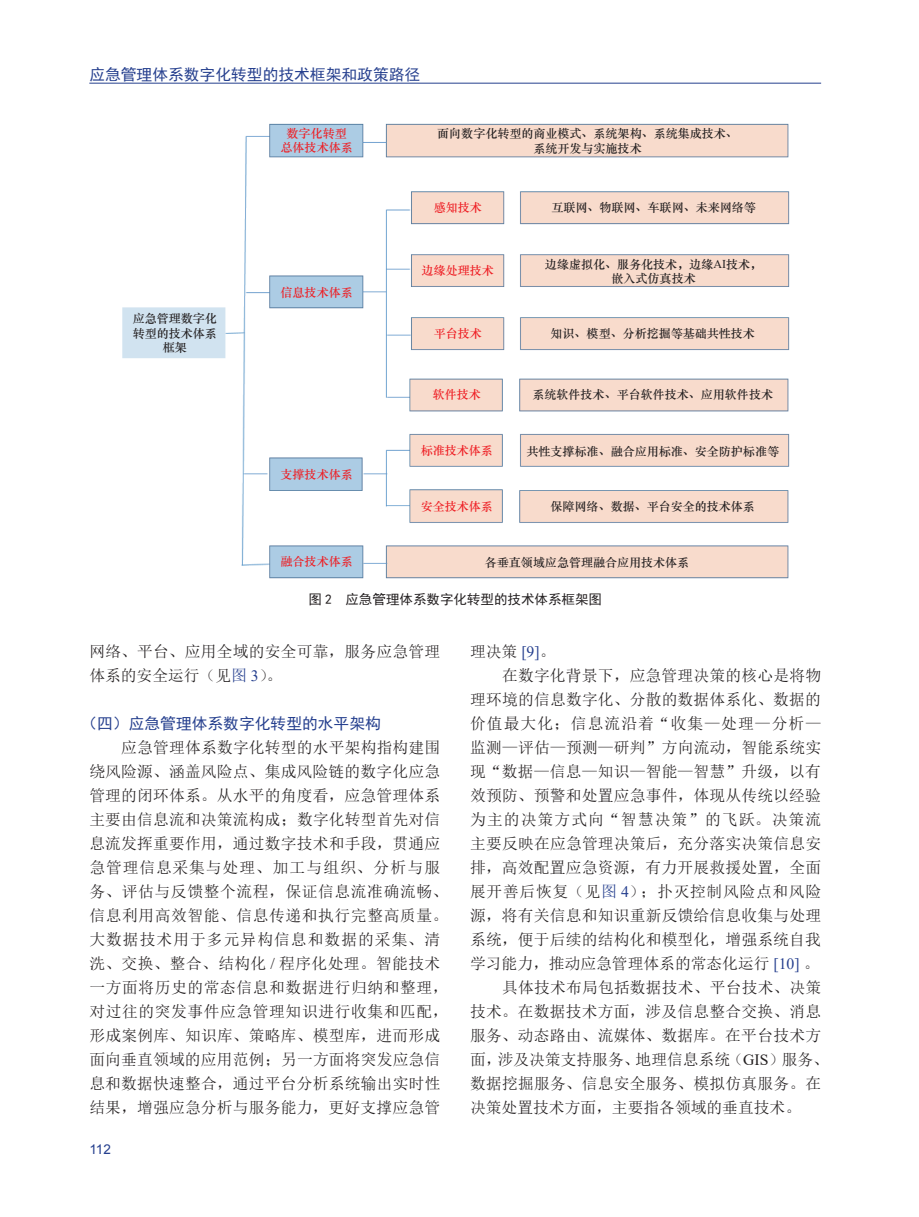
<style>
.page{position:relative;width:919px;height:1217px;background:#fff}
.page>*{position:absolute;margin:0;border:0;box-sizing:border-box;transform-origin:0 0}
.t1{font:15.75px/24px "Sim Sun";letter-spacing:.015em;color:#231f20}
.t2{font:15.75px "Sim Sun";letter-spacing:.07em;color:#231f20}
.t3{font:15.75px "Sim Hei";color:#253f8e}
.t4{font:15.75px "Sim Sun";letter-spacing:.045em;color:#231f20}
.t5{font:13.5px "Sim Hei";color:#231f20}
.t6{font:13.5px "Arial";color:#253f8e}
.t7{font:12px/14.4px "ST Zhongsong";color:#231f20;text-align:center}
.t8{font:12px/14.4px "ST Zhongsong";color:#ee1d23;text-align:center}
.s1{font-family:"Times New Roman"}
.s2{color:#253f8e}
.s3{font-family:"Times New Roman";color:#253f8e}
</style>
<div class="page">
<hr style="left:89px;top:83px;width:732px;height:1px;background:#253f8e">
<img style="left:122px;top:123px;width:668px;height:456px">
<p class="t3" style="left:89px;top:66px;width:332px">应急管理体系数字化转型的技术框架和政策路径</p>
<p class="t8" style="left:280px;top:126px;width:74px">数字化转型总体技术体系</p>
<p class="t7" style="left:437px;top:126px;width:302px">面向数字化转型的商业模式、系统架构、系统集成技术、系统开发与实施技术</p>
<p class="t7" style="left:133px;top:311px;width:86px">应急管理数字化转型的技术体系框架</p>
<p class="t8" style="left:280px;top:284px;width:74px">信息技术体系</p>
<p class="t8" style="left:280px;top:466px;width:74px">支撑技术体系</p>
<p class="t8" style="left:433px;top:200px;width:50px">感知技术</p>
<p class="t7" style="left:551px;top:200px;width:206px">互联网、物联网、车联网、未来网络等</p>
<p class="t8" style="left:421px;top:262px;width:74px">边缘处理技术</p>
<p class="t7" style="left:545px;top:256px;width:219px">边缘虚拟化、服务化技术，边缘<span class="s1">AI</span>技术，嵌入式仿真技术</p>
<p class="t8" style="left:433px;top:326px;width:50px">平台技术</p>
<p class="t7" style="left:550px;top:325px;width:206px">知识、模型、分析挖掘等基础共性技术</p>
<p class="t8" style="left:432px;top:386px;width:50px">软件技术</p>
<p class="t7" style="left:532px;top:387px;width:242px">系统软件技术、平台软件技术、应用软件技术</p>
<p class="t8" style="left:420px;top:442px;width:74px">标准技术体系</p>
<p class="t7" style="left:526px;top:443px;width:254px">共性支撑标准、融合应用标准、安全防护标准等</p>
<p class="t8" style="left:420px;top:498px;width:74px">安全技术体系</p>
<p class="t7" style="left:550px;top:498px;width:206px">保障网络、数据、平台安全的技术体系</p>
<p class="t8" style="left:280px;top:553px;width:74px">融合技术体系</p>
<p class="t5" style="left:308px;top:592px;width:295px">图 2 应急管理体系数字化转型的技术体系框架图</p>
<p class="t7" style="left:485px;top:554px;width:206px">各垂直领域应急管理融合应用技术体系</p>
<p class="t1" style="left:89px;top:639px;width:352px">网络、平台、应用全域的安全可靠，服务应急管理体系的安全运行（见<span class="s2">图</span> <span class="s3">3</span>）。</p>
<p class="t3" style="left:81px;top:715px;width:301px">（四）应急管理体系数字化转型的水平架构</p>
<p class="t1" style="left:89px;top:735px;width:360px;text-indent:32px">应急管理体系数字化转型的水平架构指构建围绕风险源、涵盖风险点、集成风险链的数字化应急管理的闭环体系。从水平的角度看，应急管理体系主要由信息流和决策流构成；数字化转型首先对信息流发挥重要作用，通过数字技术和手段，贯通应急管理信息采集与处理、加工与组织、分析与服务、评估与反馈整个流程，保证信息流准确流畅、信息利用高效智能、信息传递和执行完整高质量。大数据技术用于多元异构信息和数据的采集、清洗、交换、整合、结构化 <span class="s1">/</span> 程序化处理。智能技术一方面将历史的常态信息和数据进行归纳和整理，对过往的突发事件应急管理知识进行收集和匹配，形成案例库、知识库、策略库、模型库，进而形成面向垂直领域的应用范例；另一方面将突发应急信息和数据快速整合，通过平台分析系统输出实时性结果，增强应急分析与服务能力，更好支撑应急管</p>
<p class="t6" style="left:89px;top:1140px;width:23px">112</p>
<p class="t1" style="left:470px;top:639px;width:87px">理决策 <span class="s3">[9]</span>。</p>
<p class="t1" style="left:502px;top:663px;width:320px">在数字化背景下，应急管理决策的核心是将物</p>
<p class="t1" style="left:470px;top:687px;width:352px">理环境的信息数字化、分散的数据体系化、数据的</p>
<p class="t2" style="left:470px;top:715px;width:352px">价值最大化；信息流沿着“收集—处理—分析—</p>
<p class="t1" style="left:470px;top:735px;width:352px">监测—评估—预测—研判”方向流动，智能系统实</p>
<p class="t1" style="left:470px;top:759px;width:352px">现“数据—信息—知识—智能—智慧”升级，以有</p>
<p class="t1" style="left:470px;top:783px;width:352px">效预防、预警和处置应急事件，体现从传统以经验</p>
<p class="t2" style="left:470px;top:811px;width:352px">为主的决策方式向“智慧决策”的飞跃。决策流</p>
<p class="t1" style="left:470px;top:831px;width:352px">主要反映在应急管理决策后，充分落实决策信息安</p>
<p class="t1" style="left:470px;top:855px;width:352px">排，高效配置应急资源，有力开展救援处置，全面</p>
<p class="t4" style="left:470px;top:883px;width:352px">展开善后恢复（见<span class="s2">图</span> <span class="s3">4</span>）；扑灭控制风险点和风险</p>
<p class="t1" style="left:470px;top:903px;width:352px">源，将有关信息和知识重新反馈给信息收集与处理</p>
<p class="t1" style="left:470px;top:927px;width:352px">系统，便于后续的结构化和模型化，增强系统自我</p>
<p class="t1" style="left:470px;top:951px;width:351px">学习能力，推动应急管理体系的常态化运行 <span class="s3">[10]</span> 。</p>
<p class="t1" style="left:502px;top:975px;width:320px">具体技术布局包括数据技术、平台技术、决策</p>
<p class="t1" style="left:470px;top:999px;width:352px">技术。在数据技术方面，涉及信息整合交换、消息</p>
<p class="t1" style="left:470px;top:1023px;width:352px">服务、动态路由、流媒体、数据库。在平台技术方</p>
<p class="t1" style="left:470px;top:1047px;width:360px">面，涉及决策支持服务、地理信息系统（<span class="s1">GIS</span>）服务、</p>
<p class="t1" style="left:470px;top:1071px;width:352px">数据挖掘服务、信息安全服务、模拟仿真服务。在</p>
<p class="t1" style="left:470px;top:1095px;width:332px">决策处置技术方面，主要指各领域的垂直技术。</p>
</div>
